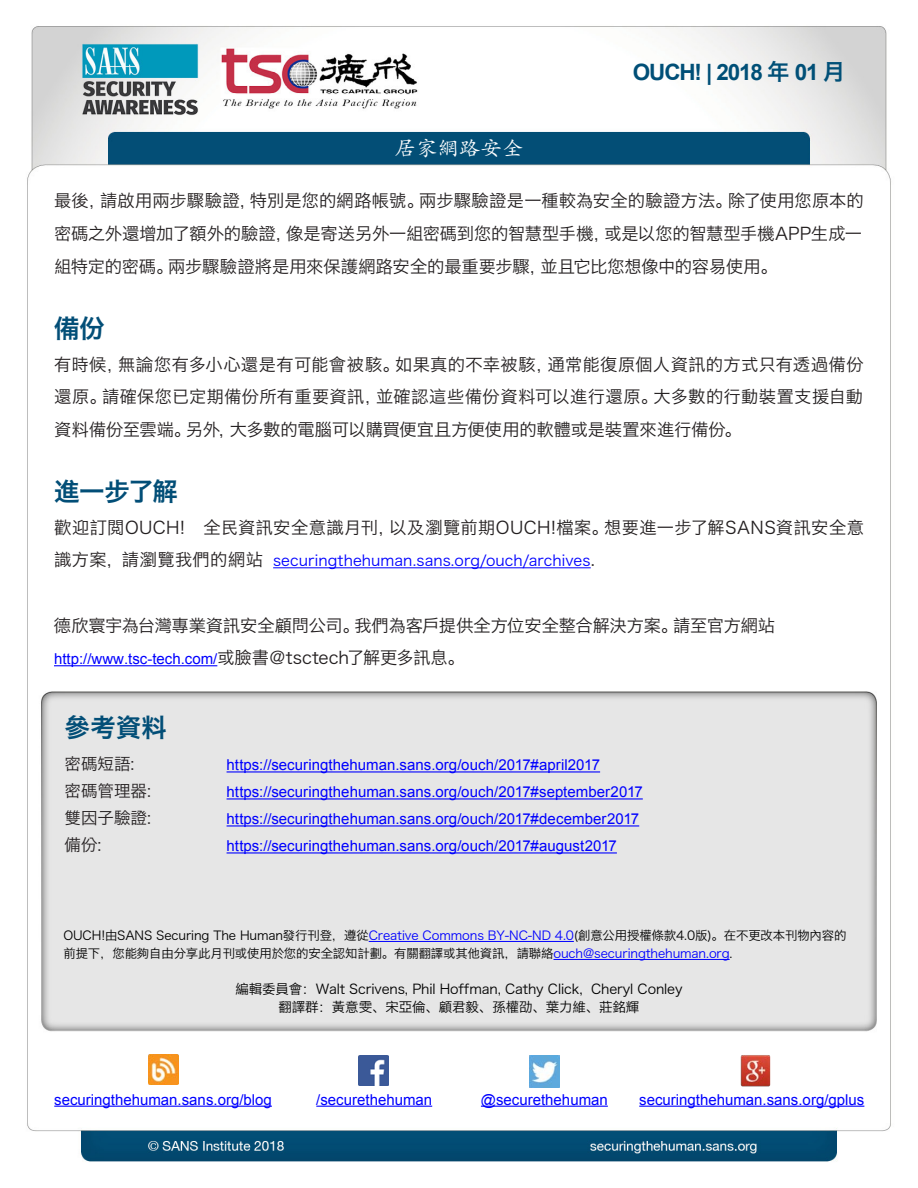
<style>
.page{position:relative;width:918px;height:1188px;background:#fff}
.page>*{position:absolute;margin:0;border:0;box-sizing:border-box;transform-origin:0 0}
.MainText{font:25.5px "Hiragino Sans GB W6";letter-spacing:-.005em;color:#024e77}
.t1{font:700 22.5px "Arial";letter-spacing:-.05em;color:#004f77}
.t2{font:21px "Adobe Kaiti Std";letter-spacing:.025em;color:#fff}
.MainText-2{font:17.25px "Hiragino Sans GB W3";letter-spacing:.005em;color:#231f20}
.MainText-3{font:17.25px "Hiragino Sans GB W3";letter-spacing:.025em;color:#231f20}
.MainText-4{font:17.25px "Hiragino Sans GB W3";letter-spacing:.03em;color:#231f20}
.MainText-5{font:17.25px "Hiragino Sans GB W3";letter-spacing:-.015em;color:#231f20}
.t3{font:16.5px "Hira Kaku Pro W3";color:#231f20}
.MainText-6{font:15px "Arial";color:#00f}
.MainText-7{font:15px "Hiragino Sans GB W3";letter-spacing:.005em;color:#00f}
.t4{font:13.5px "Hiragino Sans GB W3";letter-spacing:-.01em;color:#000}
.t5{font:12.3px/18px "Hiragino Sans GB W3";letter-spacing:-.01em;color:#000}
.s1{font-family:"Hiragino Sans GB W6";font-weight:400}
.s2{color:#00f}
</style>
<div class="page">
<img style="left:27px;top:26px;width:864px;height:1136px">
<hr style="left:273px;top:567px;width:318px;height:1px;background:#00f">
<hr style="left:54px;top:665px;width:163px;height:1px;background:#00f">
<hr style="left:369px;top:941px;width:205px;height:1px;background:#00f">
<hr style="left:554px;top:959px;width:176px;height:1px;background:#00f">
<hr style="left:227px;top:771px;width:373px;height:2px;background:#00f">
<hr style="left:227px;top:798px;width:416px;height:2px;background:#00f">
<hr style="left:227px;top:825px;width:412px;height:2px;background:#00f">
<hr style="left:227px;top:852px;width:390px;height:2px;background:#00f">
<img style="left:148px;top:1054px;width:30px;height:30px">
<hr style="left:54px;top:1106px;width:218px;height:1px;background:#00f">
<img style="left:359px;top:1055px;width:30px;height:30px">
<hr style="left:316px;top:1106px;width:116px;height:1px;background:#00f">
<img style="left:530px;top:1055px;width:30px;height:32px">
<hr style="left:481px;top:1106px;width:127px;height:1px;background:#00f">
<img style="left:741px;top:1054px;width:30px;height:32px">
<hr style="left:639px;top:1106px;width:225px;height:1px;background:#00f">
<h2 class="t1" style="left:633px;top:58px;width:214px">OUCH! | 2018 <span class="s1">年</span> 01 <span class="s1">月</span></h2>
<h3 class="t2" style="left:395px;top:136px;width:130px">居家網路安全</h3>
<p class="MainText-2" style="left:54px;top:190px;width:53px">最後，</p>
<p class="MainText-2" style="left:419px;top:190px;width:315px">兩步驟驗證是一種較為安全的驗證方法。</p>
<p class="MainText-2" style="left:100px;top:190px;width:158px">請啟用兩步驟驗證，</p>
<p class="MainText-2" style="left:250px;top:190px;width:176px">特別是您的網路帳號。</p>
<p class="MainText-2" style="left:728px;top:190px;width:137px">除了使用您原本的</p>
<p class="MainText-2" style="left:286px;top:223px;width:326px">像是寄送另外一組密碼到您的智慧型手機，</p>
<p class="MainText-2" style="left:54px;top:223px;width:240px">密碼之外還增加了額外的驗證，</p>
<p class="MainText-2" style="left:604px;top:223px;width:259px">或是以您的智慧型手機APP生成一</p>
<p class="MainText-2" style="left:168px;top:255px;width:380px">兩步驟驗證將是用來保護網路安全的最重要步驟，</p>
<p class="MainText-2" style="left:54px;top:255px;width:121px">組特定的密碼。</p>
<p class="MainText-5" style="left:541px;top:255px;width:239px">並且它比您想像中的容易使用。</p>
<p class="MainText" style="left:54px;top:312px;width:52px">備份</p>
<p class="MainText-2" style="left:54px;top:353px;width:72px">有時候，</p>
<p class="MainText-4" style="left:118px;top:353px;width:283px">無論您有多小心還是有可能會被駭。</p>
<p class="MainText-2" style="left:395px;top:353px;width:160px">如果真的不幸被駭，</p>
<p class="MainText-2" style="left:548px;top:353px;width:317px">通常能復原個人資訊的方式只有透過備份</p>
<p class="MainText-2" style="left:102px;top:386px;width:281px">請確保您已定期備份所有重要資訊，</p>
<p class="MainText-2" style="left:54px;top:386px;width:54px">還原。</p>
<p class="MainText-2" style="left:654px;top:386px;width:211px">大多數的行動裝置支援自動</p>
<p class="MainText-4" style="left:376px;top:386px;width:283px">並確認這些備份資料可以進行還原。</p>
<p class="MainText-5" style="left:54px;top:419px;width:139px">資料備份至雲端。</p>
<p class="MainText-2" style="left:186px;top:419px;width:51px">另外，</p>
<p class="MainText-2" style="left:230px;top:419px;width:514px">大多數的電腦可以購買便宜且方便使用的軟體或是裝置來進行備份。</p>
<p class="MainText" style="left:54px;top:475px;width:125px">進一步了解</p>
<p class="MainText-3" style="left:54px;top:516px;width:133px">歡迎訂閲OUCH!</p>
<p class="MainText-3" style="left:204px;top:516px;width:193px">全民資訊安全意識月刊，</p>
<p class="MainText-2" style="left:604px;top:516px;width:261px">想要進一步了解SANS資訊安全意</p>
<p class="MainText-3" style="left:389px;top:516px;width:221px">以及瀏覽前期OUCH!檔案。</p>
<p class="MainText-2" style="left:54px;top:549px;width:59px">識方案,</p>
<p class="MainText-3" style="left:122px;top:549px;width:143px">請瀏覽我們的網站</p>
<p class="MainText-7" style="left:273px;top:551px;width:319px">securingthehuman.sans.org/ouch/archives</p>
<p class="MainText-2" style="left:591px;top:549px;width:6px">.</p>
<p class="MainText-2" style="left:54px;top:614px;width:307px">德欣寰宇為台灣專業資訊安全顧問公司。</p>
<p class="MainText-2" style="left:217px;top:647px;width:249px">或臉書＠tsctech了解更多訊息。</p>
<p class="MainText-2" style="left:354px;top:614px;width:325px">我們為客戶提供全方位安全整合解決方案。</p>
<p class="MainText-2" style="left:673px;top:614px;width:104px">請至官方網站</p>
<p class="MainText-6" style="left:54px;top:649px;width:165px">http://www.tsc-tech.com/</p>
<p class="MainText" style="left:65px;top:711px;width:104px">參考資料</p>
<p class="t3" style="left:65px;top:749px;width:71px">密碼短語:</p>
<p class="MainText-6" style="left:227px;top:755px;width:375px">https://securingthehuman.sans.org/ouch/2017#april2017</p>
<p class="t3" style="left:65px;top:776px;width:88px">密碼管理器:</p>
<p class="MainText-6" style="left:227px;top:782px;width:418px">https://securingthehuman.sans.org/ouch/2017#september2017</p>
<p class="t3" style="left:65px;top:803px;width:88px">雙因子驗證:</p>
<p class="MainText-6" style="left:227px;top:809px;width:414px">https://securingthehuman.sans.org/ouch/2017#december2017</p>
<p class="t3" style="left:65px;top:830px;width:38px">備份:</p>
<p class="MainText-6" style="left:227px;top:836px;width:392px">https://securingthehuman.sans.org/ouch/2017#august2017</p>
<p class="t5" style="left:63px;top:926px;width:785px">OUCH!由SANS Securing The Human發行刊登，遵從<span class="s2">Creative Commons BY-NC-ND 4.0</span>(創意公用授權條款4.0版)。在不更改本刊物內容的前提下，您能夠自由分享此月刊或使用於您的安全認知計劃。有關翻譯或其他資訊，請聯絡<span class="s2">ouch@securingthehuman.org</span>.</p>
<p class="t4" style="left:591px;top:981px;width:93px">Cheryl Conley</p>
<p class="t4" style="left:235px;top:981px;width:349px">編輯委員會：Walt Scrivens, Phil Hoffman, Cathy Click,</p>
<p class="t4" style="left:279px;top:999px;width:362px">翻譯群：黃意雯、宋亞倫、顧君毅、孫權劭、葉力維、莊銘輝</p>
<p class="MainText-6" style="left:54px;top:1090px;width:219px">securingthehuman.sans.org/blog</p>
<p class="MainText-6" style="left:316px;top:1090px;width:117px">/securethehuman</p>
<p class="MainText-6" style="left:481px;top:1090px;width:128px">@securethehuman</p>
<p class="MainText-6" style="left:639px;top:1090px;width:227px">securingthehuman.sans.org/gplus</p>
</div>
